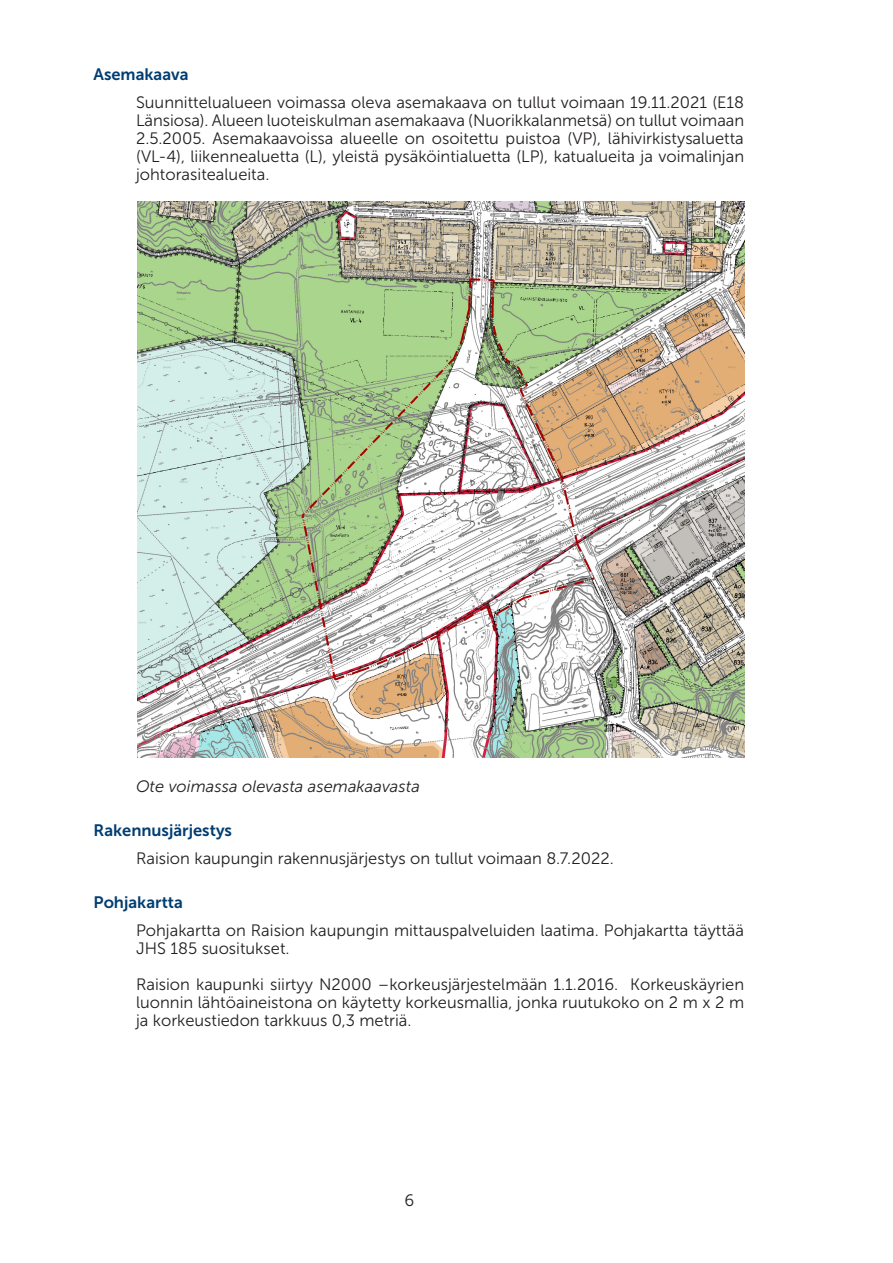
<style>
.page{position:relative;width:893px;height:1263px;background:#fff}
.page>*{position:absolute;margin:0;border:0;box-sizing:border-box;transform-origin:0 0}
.Leipäteksti{font:16.5px/18px "Museo Sans 300";color:#231f20;text-align:justify}
._1_1_1_Alakohtaotsikko{font:16.5px "Museo Sans 700";color:#003d72}
.Liiteteksti{font:italic 16.5px "Museo Sans 300";color:#231f20}
</style>
<div class="page">
<img style="left:137px;top:202px;width:607px;height:556px">
<p class="_1_1_1_Alakohtaotsikko" style="left:94px;top:65px;width:97px">Asemakaava</p>
<p class="Leipäteksti" style="left:136px;top:93px;width:610px">Suunnittelualueen voimassa oleva asemakaava on tullut voimaan 19.11.2021 (E18<br>Länsiosa). Alueen luoteiskulman asemakaava (Nuorikkalanmetsä) on tullut voimaan 2.5.2005. Asemakaavoissa alueelle on osoitettu puistoa (VP), lähivirkistysaluetta (VL-4), liikennealuetta (L), yleistä pysäköintialuetta (LP), katualueita ja voimalinjan johtorasitealueita.</p>
<p class="Liiteteksti" style="left:136px;top:777px;width:285px">Ote voimassa olevasta asemakaavasta</p>
<p class="_1_1_1_Alakohtaotsikko" style="left:94px;top:821px;width:140px">Rakennusjärjestys</p>
<p class="Leipäteksti" style="left:136px;top:849px;width:479px">Raision kaupungin rakennusjärjestys on tullut voimaan 8.7.2022.</p>
<p class="_1_1_1_Alakohtaotsikko" style="left:94px;top:893px;width:91px">Pohjakartta</p>
<p class="Leipäteksti" style="left:136px;top:921px;width:609px">Pohjakartta on Raision kaupungin mittauspalveluiden laatima. Pohjakartta täyttää<br>JHS 185 suositukset.</p>
<p class="Leipäteksti" style="left:136px;top:975px;width:610px">Raision kaupunki siirtyy N2000 –korkeusjärjestelmään 1.1.2016. Korkeuskäyrien luonnin lähtöaineistona on käytetty korkeusmallia, jonka ruutukoko on 2 m x 2 m ja korkeustiedon tarkkuus 0,3 metriä.</p>
<p class="Leipäteksti" style="left:404px;top:1191px;width:11px">6</p>
</div>
